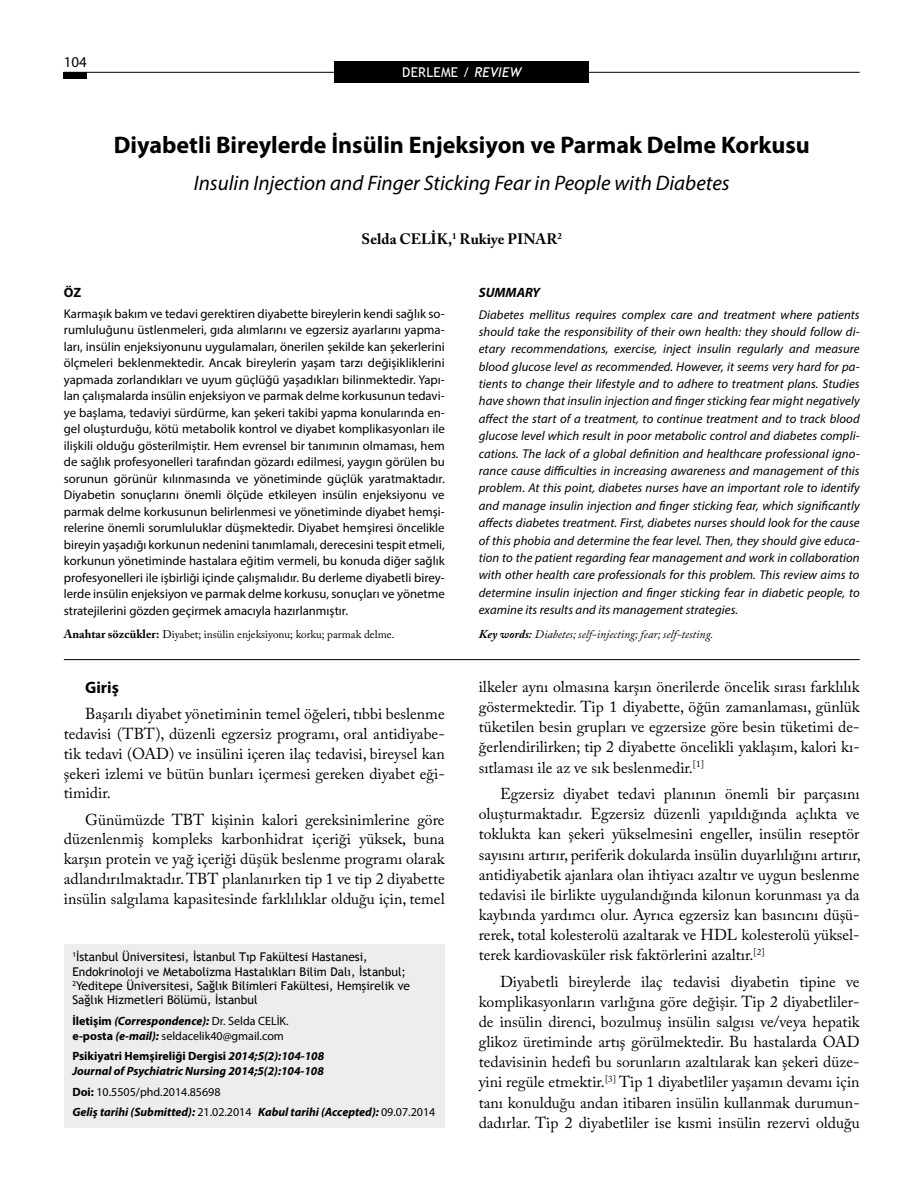
<style>
.page{position:relative;width:915px;height:1183px;background:#fff}
.page>*{position:absolute;margin:0;border:0;box-sizing:border-box;transform-origin:0 0}
.t1{font:700 24px "Myriad Pro";color:#000}
.t2{font:italic 21px "Myriad Pro";color:#000}
.t3{font:700 16.5px "Myriad Pro";color:#000}
.t4{font:15.75px/20.1px "Adobe Caslon Pro";color:#000;text-align:justify}
.t5{font:700 15px "Adobe Caslon Pro";color:#000}
.t6{font:15px "Myriad Pro";color:#000}
.t7{font:13.5px "Trebuchet MS";letter-spacing:.02em;color:#fff}
.t8{font:italic 700 13.5px "Myriad Pro";color:#000}
.t9{font:700 13.5px "Myriad Pro";color:#000}
.t10{font:12.75px/16.5px "Myriad Pro";color:#000;text-align:justify}
.t11{font:italic 12.75px/17.4px "Myriad Pro";letter-spacing:.005em;color:#000;text-align:justify}
.t12{font:12px/14.4px "Trebuchet MS";color:#000}
.t13{font:italic 700 12px/14.4px "Myriad Pro";color:#000}
.t14{font:12px/14.4px "Myriad Pro";color:#000}
.t15{font:italic 11.7px "Adobe Caslon Pro";color:#000}
.t16{font:11.25px "Adobe Caslon Pro";color:#000}
.s1{font-style:italic}
.s2{font-weight:700;font-size:12px}
.s3{font-weight:700}
.s4{font-weight:700;font-style:italic}
.s5{font-style:normal}
.s6{font-weight:400;font-style:normal}
</style>
<div class="page">
<hr style="left:64px;top:72px;width:795px;height:1px;background:#000">
<div style="left:334px;top:61px;width:255px;height:22px;background:#000"></div>
<div style="left:64px;top:943px;width:380px;height:184px;background:#ededee"></div>
<hr style="left:64px;top:659px;width:795px;height:1px;background:#000">
<div style="left:64px;top:72px;width:23px;height:7px;background:#000"></div>
<p class="t6" style="left:64px;top:52px;width:25px">104</p>
<p class="t7" style="left:402px;top:64px;width:121px">DERLEME / <span class="s1">REVIEW</span></p>
<h1 class="t1" style="left:114px;top:129px;width:697px">Diyabetli Bireylerde İnsülin Enjeksiyon ve Parmak Delme Korkusu</h1>
<h2 class="t2" style="left:194px;top:170px;width:537px">Insulin Injection and Finger Sticking Fear in People with Diabetes</h2>
<p class="t5" style="left:361px;top:230px;width:202px">Selda CELİK,<sup>1</sup> Rukiye PINAR<sup>2</sup></p>
<p class="t9" style="left:64px;top:283px;width:19px">ÖZ</p>
<p class="t10" style="left:64px;top:305px;width:382px">Karmaşık bakım ve tedavi gerektiren diyabette bireylerin kendi sağlık so&shy;rumluluğunu üstlenmeleri, gıda alımlarını ve egzersiz ayarlarını yapma&shy;ları, insülin enjeksiyonunu uygulamaları, önerilen şekilde kan şekerlerini ölçmeleri beklenmektedir. Ancak bireylerin yaşam tarzı değişikliklerini yapmada zorlandıkları ve uyum güçlüğü yaşadıkları bilinmektedir. Yapı&shy;lan çalışmalarda insülin enjeksiyon ve parmak delme korkusunun tedavi&shy;ye başlama, tedaviyi sürdürme, kan şekeri takibi yapma konularında en&shy;gel oluşturduğu, kötü metabolik kontrol ve diyabet komplikasyonları ile ilişkili olduğu gösterilmiştir. Hem evrensel bir tanımının olmaması, hem de sağlık profesyonelleri tarafından gözardı edilmesi, yaygın görülen bu sorunun görünür kılınmasında ve yönetiminde güçlük yaratmaktadır.<br>Diyabetin sonuçlarını önemli ölçüde etkileyen insülin enjeksiyonu ve parmak delme korkusunun belirlenmesi ve yönetiminde diyabet hemşi&shy;relerine önemli sorumluluklar düşmektedir. Diyabet hemşiresi öncelikle bireyin yaşadığı korkunun nedenini tanımlamalı, derecesini tespit etmeli, korkunun yönetiminde hastalara eğitim vermeli, bu konuda diğer sağlık profesyonelleri ile işbirliği içinde çalışmalıdır. Bu derleme diyabetli birey&shy;lerde insülin enjeksiyon ve parmak delme korkusu, sonuçları ve yönetme stratejilerini gözden geçirmek amacıyla hazırlanmıştır.</p>
<p class="t16" style="left:64px;top:627px;width:332px"><span class="s2">Anahtar sözcükler:</span> Diyabet; insülin enjeksiyonu; korku; parmak delme.</p>
<p class="t3" style="left:85px;top:676px;width:35px">Giriş</p>
<p class="t4" style="left:64px;top:703px;width:382px;text-indent:21px">Başarılı diyabet yönetiminin temel öğeleri, tıbbi beslenme tedavisi (TBT), düzenli egzersiz programı, oral antidiyabe&shy;tik tedavi (OAD) ve insülini içeren ilaç tedavisi, bireysel kan şekeri izlemi ve bütün bunları içermesi gereken diyabet eği&shy;timidir.</p>
<p class="t4" style="left:64px;top:809px;width:382px;text-indent:21px">Günümüzde TBT kişinin kalori gereksinimlerine göre düzenlenmiş kompleks karbonhidrat içeriği yüksek, buna karşın protein ve yağ içeriği düşük beslenme programı olarak adlandırılmaktadır. TBT planlanırken tip 1 ve tip 2 diyabette insülin salgılama kapasitesinde farklılıklar olduğu için, temel</p>
<p class="t12" style="left:72px;top:949px;width:339px"><sup>1</sup>İstanbul Üniversitesi, İstanbul Tıp Fakültesi Hastanesi, Endokrinoloji ve Metabolizma Hastalıkları Bilim Dalı, İstanbul; <sup>2</sup>Yeditepe Üniversitesi, Sağlık Bilimleri Fakültesi, Hemşirelik ve Sağlık Hizmetleri Bölümü, İstanbul</p>
<p class="t14" style="left:72px;top:1013px;width:218px"><span class="s3">İletişim</span> <span class="s4">(Correspondence):</span> Dr. Selda CELİK. <span class="s3">e-posta</span> <span class="s4">(e-mail):</span> seldacelik40@gmail.com</p>
<p class="t13" style="left:72px;top:1048px;width:253px"><span class="s5">Psikiyatri Hemşireliği Dergisi</span> 2014;5(2):104-108<br>Journal of Psychiatric Nursing 2014;5(2):104-108</p>
<p class="t13" style="left:72px;top:1080px;width:364px;line-height:20.7px"><span class="s5">Doi:</span> <span class="s6">10.5505/phd.2014.85698<br></span>Geliş tarihi (Submitted): <span class="s6">21.02.2014</span> Kabul tarihi (Accepted): <span class="s6">09.07.2014</span></p>
<p class="t8" style="left:478px;top:283px;width:63px">SUMMARY</p>
<p class="t11" style="left:478px;top:305px;width:382px">Diabetes mellitus requires complex care and treatment where patients should take the responsibility of their own health: they should follow di&shy;etary recommendations, exercise, inject insulin regularly and measure blood glucose level as recommended. However, it seems very hard for pa&shy;tients to change their lifestyle and to adhere to treatment plans. Studies have shown that insulin injection and finger sticking fear might negatively affect the start of a treatment, to continue treatment and to track blood glucose level which result in poor metabolic control and diabetes compli&shy;cations. The lack of a global definition and healthcare professional igno&shy;rance cause difficulties in increasing awareness and management of this problem. At this point, diabetes nurses have an important role to identify and manage insulin injection and finger sticking fear, which significantly affects diabetes treatment. First, diabetes nurses should look for the cause of this phobia and determine the fear level. Then, they should give educa&shy;tion to the patient regarding fear management and work in collaboration with other health care professionals for this problem. This review aims to determine insulin injection and finger sticking fear in diabetic people, to examine its results and its management strategies.</p>
<p class="t15" style="left:478px;top:626px;width:236px"><span class="s2">Key words:</span> Diabetes; self-injecting; fear; self-testing.</p>
<p class="t4" style="left:478px;top:676px;width:382px">ilkeler aynı olmasına karşın önerilerde öncelik sırası farklılık göstermektedir. Tip 1 diyabette, öğün zamanlaması, günlük tüketilen besin grupları ve egzersize göre besin tüketimi de&shy;ğerlendirilirken; tip 2 diyabette öncelikli yaklaşım, kalori kı&shy;sıtlaması ile az ve sık beslenmedir.<sup>[1]</sup></p>
<p class="t4" style="left:478px;top:783px;width:383px;text-indent:21px">Egzersiz diyabet tedavi planının önemli bir parçasını oluşturmaktadır. Egzersiz düzenli yapıldığında açlıkta ve toklukta kan şekeri yükselmesini engeller, insülin reseptör sayısını artırır, periferik dokularda insülin duyarlılığını artırır, antidiyabetik ajanlara olan ihtiyacı azaltır ve uygun beslenme tedavisi ile birlikte uygulandığında kilonun korunması ya da kaybında yardımcı olur. Ayrıca egzersiz kan basıncını düşü&shy;rerek, total kolesterolü azaltarak ve HDL kolesterolü yüksel&shy;terek kardiovasküler risk faktörlerini azaltır.<sup>[2]</sup></p>
<p class="t4" style="left:478px;top:970px;width:382px;text-indent:21px">Diyabetli bireylerde ilaç tedavisi diyabetin tipine ve komplikasyonların varlığına göre değişir. Tip 2 diyabetliler&shy;de insülin direnci, bozulmuş insülin salgısı ve/veya hepatik glikoz üretiminde artış görülmektedir. Bu hastalarda OAD tedavisinin hedefi bu sorunların azaltılarak kan şekeri düze&shy;yini regüle etmektir.<sup>[3]</sup> Tip 1 diyabetliler yaşamın devamı için tanı konulduğu andan itibaren insülin kullanmak durumun&shy;dadırlar. Tip 2 diyabetliler ise kısmi insülin rezervi olduğu</p>
</div>
